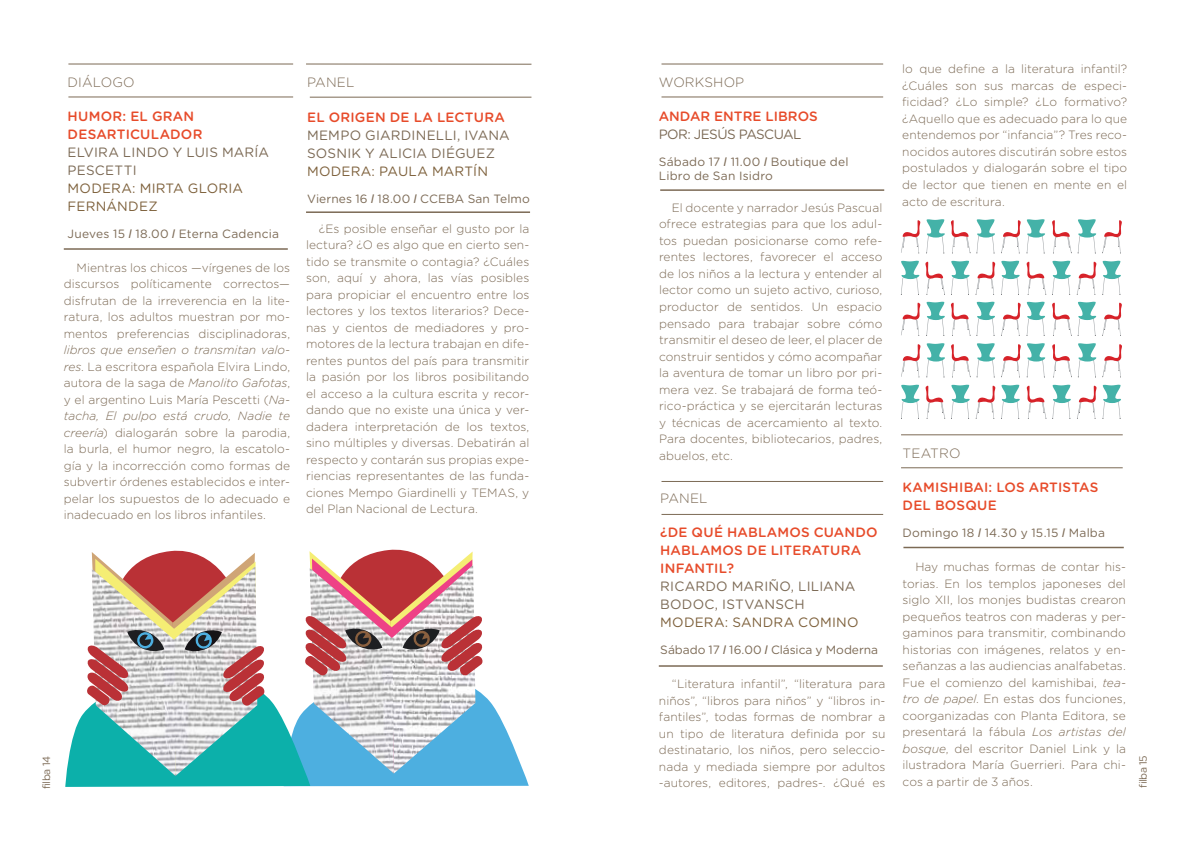
<style>
.page{position:relative;width:1191px;height:851px;background:#fff}
.page>*{position:absolute;margin:0;border:0;box-sizing:border-box;transform-origin:0 0}
.t1{font:500 13.5px/18px "Gotham Rounded";letter-spacing:.015em;color:#e74b2a}
.t2{font:13.5px/18px "Gotham Rounded";letter-spacing:.01em;color:#7c6a55}
.t3{font:13.5px/18px "Gotham Rounded";letter-spacing:.02em;color:#7e613c}
.t4{font:300 13.5px "Gotham Rounded";letter-spacing:.01em;color:#7c6a55}
.t5{font:13.5px "Gotham Rounded";letter-spacing:-.04em;color:#7c6a55}
.t6{font:300 12px/16.5px "Gotham Rounded";letter-spacing:.005em;color:#7c6a55;text-align:justify}
.t7{font:12px/13.5px "Gotham Rounded";letter-spacing:.015em;color:#7c6a55}
.t8{font:10.5px "Gotham Rounded";letter-spacing:-.05em;color:#7c6a55}
.s1{font-family:"Helvetica Neue LT";font-style:italic}
.s2{font-style:italic}
.s3{font-family:"Gotham"}
</style>
<div class="page">
<hr style="left:306px;top:211px;width:224px;height:2px;background:#7c6a55">
<hr style="left:310px;top:97px;width:221px;height:1px;background:#7c6a55">
<hr style="left:306px;top:64px;width:225px;height:1px;background:#7c6a55">
<hr style="left:64px;top:248px;width:224px;height:2px;background:#7c6a55">
<hr style="left:68px;top:97px;width:225px;height:1px;background:#7c6a55">
<hr style="left:68px;top:64px;width:225px;height:1px;background:#7c6a55">
<hr style="left:660px;top:189px;width:224px;height:2px;background:#7c6a55">
<hr style="left:661px;top:97px;width:222px;height:1px;background:#7c6a55">
<hr style="left:661px;top:64px;width:222px;height:1px;background:#7c6a55">
<hr style="left:659px;top:665px;width:223px;height:1px;background:#7c6a55">
<hr style="left:661px;top:514px;width:222px;height:1px;background:#7c6a55">
<hr style="left:661px;top:481px;width:222px;height:1px;background:#7c6a55">
<hr style="left:903px;top:546px;width:220px;height:2px;background:#7c6a55">
<hr style="left:901px;top:467px;width:221px;height:1px;background:#7c6a55">
<hr style="left:901px;top:434px;width:221px;height:1px;background:#7c6a55">
<svg style="left:901px;top:219px;width:144px;height:34px"></svg>
<svg style="left:1052px;top:219px;width:70px;height:34px"></svg>
<svg style="left:901px;top:260px;width:119px;height:35px"></svg>
<svg style="left:1026px;top:260px;width:95px;height:35px"></svg>
<svg style="left:901px;top:301px;width:144px;height:35px"></svg>
<svg style="left:1052px;top:301px;width:70px;height:35px"></svg>
<svg style="left:65px;top:549px;width:464px;height:237px"></svg>
<svg style="left:901px;top:343px;width:145px;height:34px"></svg>
<svg style="left:1052px;top:343px;width:70px;height:34px"></svg>
<svg style="left:901px;top:384px;width:119px;height:35px"></svg>
<svg style="left:1026px;top:384px;width:95px;height:35px"></svg>
<p class="t6" style="left:902px;top:60px;width:226px">lo que define a la literatura infantil? ¿Cuáles son sus marcas de especi&shy;ficidad? ¿Lo simple? ¿Lo formativo? ¿Aquello que es adecuado para lo que entendemos por “infancia”? Tres reco&shy;nocidos autores discutirán sobre estos postulados y dialogarán sobre el tipo de lector que tienen en mente en el acto de escritura.</p>
<p class="t4" style="left:68px;top:73px;width:67px">DIÁLOGO</p>
<p class="t1" style="left:68px;top:107px;width:136px">HUMOR: EL GRAN<br>DESARTICULADOR</p>
<p class="t2" style="left:68px;top:143px;width:203px">ELVIRA LINDO Y LUIS MARÍA<br>PESCETTI</p>
<p class="t3" style="left:68px;top:179px;width:177px">MODERA: MIRTA GLORIA<br>FERNÁNDEZ</p>
<p class="t7" style="left:68px;top:227px;width:213px">Jueves 15 <span class="s1">I</span> 18.00 <span class="s1">I</span> Eterna Cadencia</p>
<p class="t6" style="left:64px;top:258px;width:228px;text-indent:13px">Mientras los chicos —vírgenes de los discursos políticamente correctos— disfrutan de la irreverencia en la lite&shy;ratura, los adultos muestran por mo&shy;mentos preferencias disciplinadoras,</p>
<p class="t6" style="left:64px;top:341px;width:228px"><span class="s2">libros que enseñen o transmitan valo&shy;res</span>. La escritora española Elvira Lindo, autora de la saga de <span class="s2">Manolito Gafotas</span>, y el argentino Luis María Pescetti (<span class="s2">Na&shy;tacha, El pulpo está crudo, Nadie te creería</span>) dialogarán sobre la parodia, la burla, el humor negro, la escatolo&shy;gía y la incorrección como formas de subvertir órdenes establecidos e inter&shy;pelar los supuestos de lo adecuado e inadecuado en los libros infantiles.</p>
<p class="t4" style="left:659px;top:73px;width:87px">WORKSHOP</p>
<p class="t1" style="left:659px;top:107px;width:160px">ANDAR ENTRE LIBROS</p>
<p class="t5" style="left:659px;top:125px;width:144px">POR: JESÚS PASCUAL</p>
<p class="t7" style="left:659px;top:155px;width:191px">Sábado 17 <span class="s1">I</span> 11.00 <span class="s1">I</span> Boutique del<br>Libro de San Isidro</p>
<p class="t6" style="left:659px;top:199px;width:225px;text-indent:13px">El docente y narrador Jesús Pascual ofrece estrategias para que los adul&shy;tos puedan posicionarse como refe&shy;rentes lectores, favorecer el acceso de los niños a la lectura y entender al lector como un sujeto activo, curioso, productor de sentidos. Un espacio pensado para trabajar sobre cómo transmitir el deseo de leer, el placer de construir sentidos y cómo acompañar la aventura de tomar un libro por pri&shy;mera vez. Se trabajará de forma teó&shy;rico-práctica y se ejercitarán lecturas y técnicas de acercamiento al texto.<br>Para docentes, bibliotecarios, padres, abuelos, etc.</p>
<p class="t4" style="left:660px;top:489px;width:19px">PANE</p>
<p class="t4" style="left:699px;top:489px;width:10px">L</p>
<p class="t1" style="left:660px;top:523px;width:219px">¿DE QUÉ HABLAMOS CUANDO<br>HABLAMOS DE LITERATURA<br>INFANTIL?</p>
<p class="t2" style="left:660px;top:577px;width:197px">RICARDO MARIÑO, LILIANA<br>BODOC, ISTVANSCH</p>
<p class="t3" style="left:660px;top:613px;width:200px">MODERA: SANDRA COMINO</p>
<p class="t7" style="left:660px;top:642px;width:219px">Sábado 17 <span class="s1">I</span> 16.00 <span class="s1">I</span> Clásica y Moderna</p>
<p class="t6" style="left:659px;top:675px;width:228px;text-indent:13px">“Literatura infantil”, “literatura para niños”, “libros para niños” y “libros in&shy;fantiles”, todas formas de nombrar a un tipo de literatura definida por su destinatario, los niños, pero seleccio&shy;nada y mediada siempre por adultos -autores, editores, padres-. ¿Qué es</p>
<p class="t4" style="left:307px;top:73px;width:19px">PANE</p>
<p class="t4" style="left:346px;top:73px;width:10px">L</p>
<p class="t1" style="left:307px;top:107px;width:32px">EL ORIGEN</p>
<p class="t1" style="left:390px;top:107px;width:58px">DELALECTURA</p>
<p class="t2" style="left:307px;top:125px;width:204px">MEMPO GIARDINELLI, IVANA<br>SOSNIK y ALICIA DIÉGUEZ</p>
<p class="t3" style="left:307px;top:161px;width:182px">MODERA: PAULA MARTÍN</p>
<p class="t7" style="left:307px;top:191px;width:224px">Viernes 16 <span class="s1">I</span> 18.00 <span class="s1">I</span> CCEBA San Telmo</p>
<p class="t6" style="left:306px;top:219px;width:225px;text-indent:13px">¿Es posible enseñar el gusto por la lectura? ¿O es algo que en cierto sen&shy;tido se transmite o contagia? ¿Cuáles son, aquí y ahora, las vías posibles para propiciar el encuentro entre los lectores y los textos literarios? Dece&shy;nas y cientos de mediadores y pro&shy;motores de la lectura trabajan en dife&shy;rentes puntos del país para transmitir la pasión por los libros posibilitando el acceso a la cultura escrita y recor&shy;dando que no existe una única y ver&shy;dadera interpretación de los textos, sino múltiples y diversas. Debatirán al respecto y contarán sus propias expe&shy;riencias representantes de las funda&shy;ciones Mempo Giardinelli y TEMAS, y del Plan Nacional de Lectura.</p>
<p class="t4" style="left:902px;top:444px;width:48px">TEATRO</p>
<p class="t1" style="left:902px;top:477px;width:197px">KAMISHIBAI: LOS ARTISTAS<br>DEL BOSQUE</p>
<p class="t7" style="left:902px;top:525px;width:204px">Domingo 18 <span class="s1">I</span> 14.30 y 15.15 <span class="s1">I</span> Malba</p>
<p class="t6" style="left:902px;top:558px;width:225px;text-indent:13px">Hay muchas formas de contar his&shy;torias. En los templos japoneses del siglo XII , los monjes budistas crearon pequeños teatros con maderas y per&shy;gaminos para transmitir, combinando historias con imágenes, relatos y en&shy;señanzas a las audiencias analfabetas.<br>Fue el comienzo del kamishibai, <span class="s2">tea&shy;tro de papel</span>. E n estas dos funciones, coorganizadas con Planta Editora, se presentará la fábula <span class="s2">Los artistas del bosque</span>, del escritor Daniel Link y la ilustradora María Guerrieri. Para chi&shy;cos a partir de 3 años.</p>
<p class="t8" style="left:39px;top:789px;width:35px;rotate:-90deg">filba <span class="s3">14</span></p>
<p class="t8" style="left:1135px;top:787px;width:34px;rotate:-90deg">filba <span class="s3">15</span></p>
</div>
